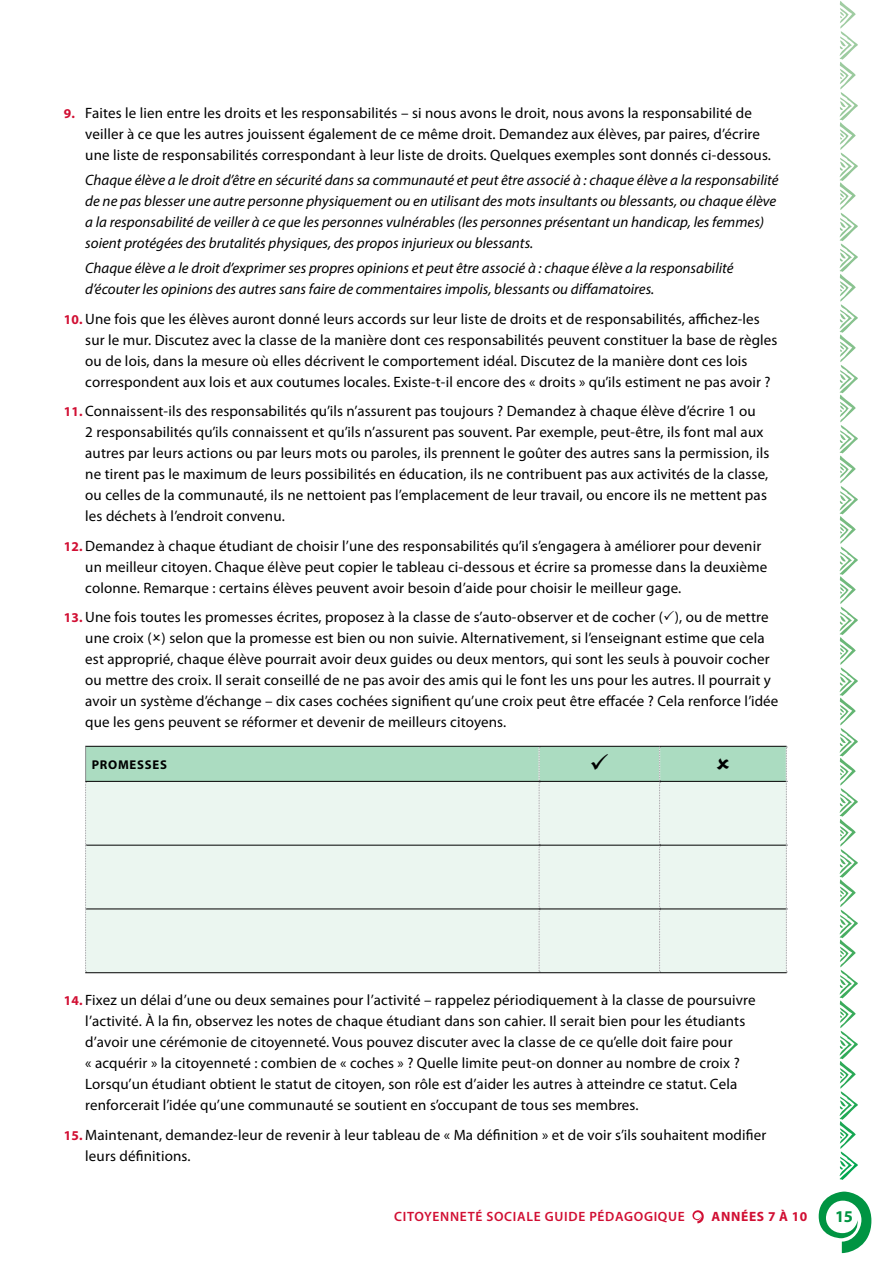
<style>
.page{position:relative;width:893px;height:1263px;background:#fff}
.page>*{position:absolute;margin:0;border:0;box-sizing:border-box;transform-origin:0 0}
.t1{font:700 16.5px "Myriad Pro";color:#009442}
.t2{font:15px/21px "Myriad Pro";letter-spacing:.01em;color:#000}
.t3{font:italic 15px/21px "Myriad Pro";color:#000}
.t4{font:600 13.5px "Myriad Pro";letter-spacing:.055em;color:#d10f33}
.t5{font:700 13.5px "Myriad Pro";letter-spacing:.055em;color:#d10f33}
.t6{font:700 12.75px "Myriad Pro";letter-spacing:.06em;color:#000}
.s1{font-weight:700;font-size:13.5px;color:#d10f33}
</style>
<div class="page">
<svg style="left:819px;top:1191px;width:52px;height:62px"></svg>
<svg style="left:839px;top:879px;width:19px;height:241px"></svg>
<svg style="left:692px;top:1210px;width:12px;height:13px"></svg>
<hr style="left:85px;top:972px;width:454px;height:1px;background:#000">
<hr style="left:539px;top:972px;width:121px;height:1px;background:#000">
<hr style="left:660px;top:972px;width:127px;height:1px;background:#000">
<svg style="left:85px;top:746px;width:702px;height:226px;background:#dbebe3"></svg>
<p class="t2" style="left:85px;top:102px;width:687px;text-indent:-21px"><span class="s1">9.</span> Faites le lien entre les droits et les responsabilités – si nous avons le droit, nous avons la responsabilité de veiller à ce que les autres jouissent également de ce même droit. Demandez aux élèves, par paires, d’écrire une liste de responsabilités correspondant à leur liste de droits. Quelques exemples sont donnés ci-dessous.</p>
<p class="t3" style="left:85px;top:169px;width:695px">Chaque élève a le droit d’être en sécurité dans sa communauté et peut être associé à : chaque élève a la responsabilité de ne pas blesser une autre personne physiquement ou en utilisant des mots insultants ou blessants, ou chaque élève a la responsabilité de veiller à ce que les personnes vulnérables (les personnes présentant un handicap, les femmes) soient protégées des brutalités physiques, des propos injurieux ou blessants.</p>
<p class="t3" style="left:85px;top:257px;width:650px">Chaque élève a le droit d’exprimer ses propres opinions et peut être associé à : chaque élève a la responsabilité d’écouter les opinions des autres sans faire de commentaires impolis, blessants ou diffamatoires.</p>
<p class="t2" style="left:85px;top:308px;width:694px;text-indent:-21px"><span class="s1">10.</span> Une fois que les élèves auront donné leurs accords sur leur liste de droits et de responsabilités, affichez-les sur le mur. Discutez avec la classe de la manière dont ces responsabilités peuvent constituer la base de règles ou de lois, dans la mesure où elles décrivent le comportement idéal. Discutez de la manière dont ces lois correspondent aux lois et aux coutumes locales. Existe-t-il encore des « droits » qu’ils estiment ne pas avoir ?</p>
<p class="t2" style="left:85px;top:400px;width:686px;text-indent:-21px"><span class="s1">11.</span> Connaissent-ils des responsabilités qu’ils n’assurent pas toujours ? Demandez à chaque élève d’écrire 1 ou<br>2 responsabilités qu’ils connaissent et qu’ils n’assurent pas souvent. Par exemple, peut-être, ils font mal aux autres par leurs actions ou par leurs mots ou paroles, ils prennent le goûter des autres sans la permission, ils ne tirent pas le maximum de leurs possibilités en éducation, ils ne contribuent pas aux activités de la classe, ou celles de la communauté, ils ne nettoient pas l’emplacement de leur travail, ou encore ils ne mettent pas les déchets à l’endroit convenu.</p>
<p class="t2" style="left:85px;top:535px;width:684px;text-indent:-21px"><span class="s1">12.</span> Demandez à chaque étudiant de choisir l’une des responsabilités qu’il s’engagera à améliorer pour devenir un meilleur citoyen. Chaque élève peut copier le tableau ci-dessous et écrire sa promesse dans la deuxième colonne. Remarque : certains élèves peuvent avoir besoin d’aide pour choisir le meilleur gage.</p>
<p class="t2" style="left:85px;top:606px;width:695px;text-indent:-21px"><span class="s1">13.</span> Une fois toutes les promesses écrites, proposez à la classe de s’auto-observer et de cocher ( ), ou de mettre une croix ( ) selon que la promesse est bien ou non suivie. Alternativement, si l’enseignant estime que cela est approprié, chaque élève pourrait avoir deux guides ou deux mentors, qui sont les seuls à pouvoir cocher ou mettre des croix. Il serait conseillé de ne pas avoir des amis qui le font les uns pour les autres. Il pourrait y avoir un système d’échange – dix cases cochées signifient qu’une croix peut être effacée ? Cela renforce l’idée que les gens peuvent se réformer et devenir de meilleurs citoyens.</p>
<p class="t6" style="left:92px;top:756px;width:77px">PROMESSES</p>
<p class="t2" style="left:85px;top:989px;width:672px;text-indent:-21px"><span class="s1">14.</span> Fixez un délai d’une ou deux semaines pour l’activité – rappelez périodiquement à la classe de poursuivre l’activité. À la fin, observez les notes de chaque étudiant dans son cahier. Il serait bien pour les étudiants d’avoir une cérémonie de citoyenneté. Vous pouvez discuter avec la classe de ce qu’elle doit faire pour<br>« acquérir » la citoyenneté : combien de « coches » ? Quelle limite peut-on donner au nombre de croix ?<br>Lorsqu’un étudiant obtient le statut de citoyen, son rôle est d’aider les autres à atteindre ce statut. Cela renforcerait l’idée qu’une communauté se soutient en s’occupant de tous ses membres.</p>
<p class="t2" style="left:85px;top:1124px;width:682px;text-indent:-21px"><span class="s1">15.</span> Maintenant, demandez-leur de revenir à leur tableau de « Ma définition » et de voir s’ils souhaitent modifier leurs définitions.</p>
<p class="t4" style="left:394px;top:1208px;width:292px">CITOYENNETÉ SOCIALE GUIDE PÉDAGOGIQUE</p>
<p class="t5" style="left:711px;top:1207px;width:97px">ANNÉES 7 À 10</p>
<p class="t1" style="left:835px;top:1205px;width:19px">15</p>
</div>
